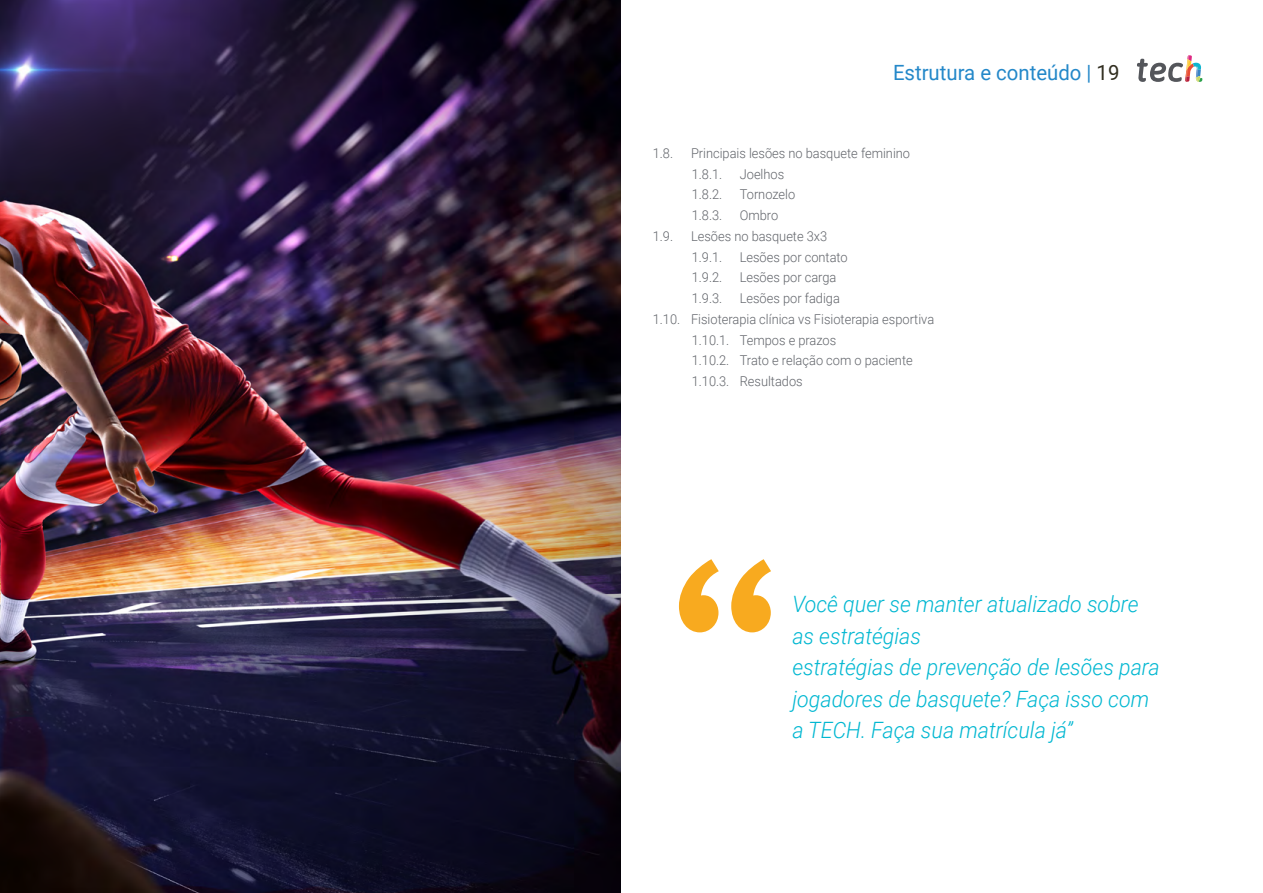
<style>
.page{position:relative;width:1263px;height:893px;background:#fff}
.page>*{position:absolute;margin:0;border:0;box-sizing:border-box;transform-origin:0 0}
.t1{font:italic 300 22.5px/31.5px "Roboto";color:#00b7d1;scale:.95 1}
.t2{font:21px "Roboto";color:#2488c9}
.t3{font:300 13.5px/20.7px "Roboto";color:#61646a;scale:.95 1}
.s1{color:#312e20}
</style>
<div class="page">
<img style="left:0;top:0;width:621px;height:893px">
<svg style="left:1137px;top:55px;width:65px;height:27px"></svg>
<svg style="left:679px;top:559px;width:92px;height:73px"></svg>
<h2 class="t2" style="left:893px;top:57px;width:228px">Estrutura e conteúdo | <span class="s1">19</span></h2>
<p class="t3" style="left:653px;top:142px;width:23px">1.8.</p>
<p class="t3" style="left:691px;top:142px;width:232px">Principais lesões no basquete feminino<br>1.8.1.</p>
<p class="t3" style="left:740px;top:163px;width:48px">Joelhos</p>
<p class="t3" style="left:692px;top:184px;width:34px">1.8.2.</p>
<p class="t3" style="left:740px;top:184px;width:60px">Tornozelo</p>
<p class="t3" style="left:692px;top:204px;width:34px">1.8.3.</p>
<p class="t3" style="left:740px;top:204px;width:42px">Ombro</p>
<p class="t3" style="left:653px;top:225px;width:23px">1.9.</p>
<p class="t3" style="left:691px;top:225px;width:145px">Lesões no basquete 3x3<br>1.9.1.</p>
<p class="t3" style="left:740px;top:246px;width:115px">Lesões por contato</p>
<p class="t3" style="left:692px;top:267px;width:34px">1.9.2.</p>
<p class="t3" style="left:740px;top:267px;width:103px">Lesões por carga</p>
<p class="t3" style="left:692px;top:287px;width:34px">1.9.3.</p>
<p class="t3" style="left:740px;top:287px;width:107px">Lesões por fadiga</p>
<p class="t3" style="left:653px;top:308px;width:298px">1.10. Fisioterapia clínica vs Fisioterapia esportiva</p>
<p class="t3" style="left:692px;top:329px;width:154px">1.10.1. Tempos e prazos</p>
<p class="t3" style="left:692px;top:350px;width:234px">1.10.2. Trato e relação com o paciente</p>
<p class="t3" style="left:692px;top:370px;width:118px">1.10.3. Resultados</p>
<h1 class="t1" style="left:792px;top:588px;width:388px">Você quer se manter atualizado sobre as estratégias<br>estratégias de prevenção de lesões para jogadores de basquete? Faça isso com a TECH. Faça sua matrícula já”</h1>
</div>
